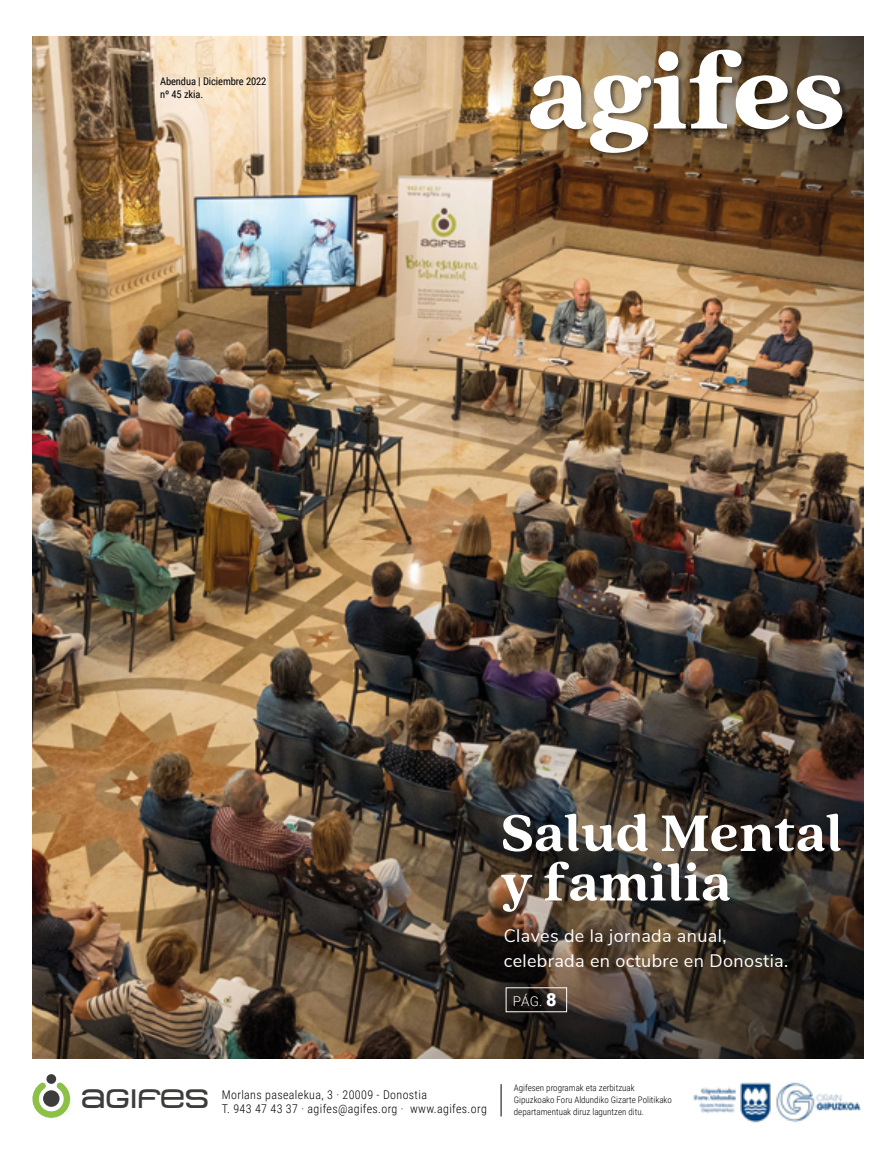
<style>
.page{position:relative;width:893px;height:1149px;background:#fff}
.page>*{position:absolute;margin:0;border:0;box-sizing:border-box;transform-origin:0 0}
.t1{font:900 115.5px "Quincy CF";letter-spacing:-.01em;color:#fff}
.t2{font:800 57px/49.5px "Quincy CF";color:#fff}
.t3{font:26.55px "Metro DF";color:#3c3c3b}
.t4{font:18px/24px "Nunito Sans";letter-spacing:.02em;color:#fff}
.t5{font:300 13.5px "Roboto";color:#fff}
.t6{font:300 12px/14.4px "Roboto Condensed";letter-spacing:.03em;color:#000}
.t7{font:10.5px/12.6px "Roboto Condensed";letter-spacing:-.01em;color:#000}
.t8{font:300 9px/12px "Roboto Condensed";color:#000}
.s1{font-weight:900;font-size:18px}
</style>
<div class="page">
<img style="left:32px;top:36px;width:831px;height:1022px">
<hr style="left:501px;top:1083px;width:1px;height:32px;background:#000">
<img style="left:693px;top:1082px;width:168px;height:41px">
<svg style="left:46px;top:1073px;width:10px;height:10px"></svg>
<svg style="left:32px;top:1081px;width:38px;height:36px"></svg>
<div style="left:501px;top:982px;width:78px;height:40px;background:#000;opacity:.5"></div>
<div style="left:529px;top:48px;width:321px;height:110px;background:#000;opacity:.5"></div>
<p class="t7" style="left:160px;top:75px;width:108px">Abendua | Diciembre 2022 nº 45 zkia.</p>
<h1 class="t1" style="left:527px;top:22px;width:321px">agifes</h1>
<h2 class="t2" style="left:501px;top:809px;width:343px">Salud Mental y familia</h2>
<h3 class="t4" style="left:504px;top:922px;width:286px">Claves de la jornada anual, celebrada en octubre en Donostia.</h3>
<h3 class="t5" style="left:513px;top:991px;width:45px">PÁG. <span class="s1">8</span></h3>
<h3 class="t3" style="left:81px;top:1083px;width:130px">agIFeS</h3>
<h3 class="t6" style="left:222px;top:1086px;width:266px">Morlans pasealekua, 3 · 20009 - Donostia<br>T. 943 47 43 37 · agifes@agifes.org · www.agifes.org</h3>
<p class="t8" style="left:514px;top:1080px;width:160px">Agifesen programak eta zerbitzuak<br>Gipuzkoako Foru Aldundiko Gizarte Politikako</p>
<p class="t8" style="left:514px;top:1104px;width:131px">departamentuak diruz laguntzen ditu.</p>
</div>
